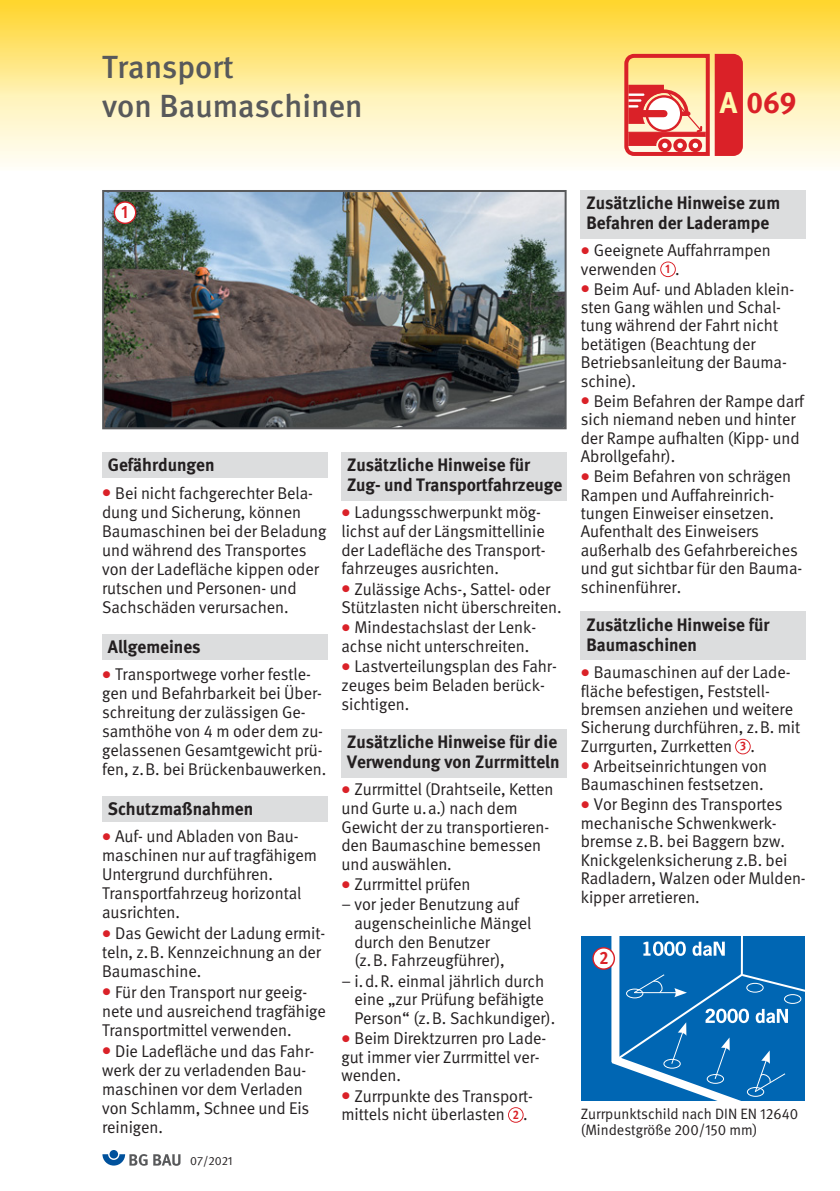
<style>
.page{position:relative;width:840px;height:1191px;background:#fff}
.page>*{position:absolute;margin:0;border:0;box-sizing:border-box;transform-origin:0 0}
.t1{font:500 32px/39px "DGUV Meta";color:#58595b}
.t2{font:700 30px "DGUV Meta";color:#da2128}
.t3{font:700 18px/20px "DGUV Meta";color:#231f20}
.t4{font:700 18px "DGUV Meta";color:#da2128;scale:.9 1}
.t5{font:17px/18.4px "DGUV Meta";letter-spacing:-.005em;color:#231f20}
.t6{font:15px/16.4px "DGUV Meta";color:#231f20}
.t7{font:700 12.4px "DGUV Meta";color:#da2128;scale:.9 1}
.t8{font:12px "DGUV Meta";color:#231f20}
.s1{color:#fff9ae}
.s2{color:#da2128}
</style>
<div class="page">
<div style="left:580px;top:611px;width:225px;height:48px;background:#dcddde"></div>
<img style="left:105px;top:193px;width:458px;height:233px">
<div style="left:102px;top:190px;width:464px;height:239px;border:2px solid #58595b"></div>
<svg style="left:0;top:96px;width:839px;height:70px;background:#fef7d7"></svg>
<img style="left:0;top:0;width:839px;height:96px">
<svg style="left:624px;top:54px;width:79px;height:102px;background:#ef9b7d"></svg>
<div style="left:714px;top:54px;width:28px;height:102px;background:#da2128"></div>
<div style="left:580px;top:935px;width:224px;height:165px;background:#0066b3"></div>
<svg style="left:643px;top:941px;width:42px;height:15px"></svg>
<svg style="left:692px;top:941px;width:32px;height:15px"></svg>
<div style="left:611px;top:935px;width:8px;height:127px;background:#fff"></div>
<hr style="left:740px;top:935px;width:2px;height:40px;background:#fff">
<svg style="left:611px;top:971px;width:193px;height:129px"></svg>
<div style="left:341px;top:452px;width:225px;height:48px;background:#dcddde"></div>
<div style="left:580px;top:190px;width:225px;height:48px;background:#dcddde"></div>
<svg style="left:734px;top:739px;width:16px;height:15px"></svg>
<div style="left:735px;top:739px;width:14px;height:14px;background:#fff;border-radius:50%"></div>
<svg style="left:659px;top:261px;width:16px;height:16px"></svg>
<div style="left:660px;top:262px;width:14px;height:14px;background:#fff;border-radius:50%"></div>
<svg style="left:114px;top:201px;width:22px;height:23px"></svg>
<div style="left:115px;top:203px;width:20px;height:20px;background:#fff;border-radius:50%"></div>
<svg style="left:592px;top:947px;width:22px;height:22px"></svg>
<div style="left:593px;top:948px;width:20px;height:20px;background:#fff;border-radius:50%"></div>
<div style="left:109px;top:1150px;width:9px;height:8px;background:#00519c;border-radius:50%"></div>
<svg style="left:102px;top:1154px;width:45px;height:11px"></svg>
<svg style="left:153px;top:1154px;width:27px;height:11px"></svg>
<div style="left:102px;top:634px;width:225px;height:26px;background:#dcddde"></div>
<div style="left:102px;top:452px;width:225px;height:25px;background:#dcddde"></div>
<div style="left:102px;top:796px;width:225px;height:26px;background:#dcddde"></div>
<div style="left:341px;top:729px;width:225px;height:48px;background:#dcddde"></div>
<svg style="left:507px;top:1107px;width:16px;height:15px"></svg>
<div style="left:508px;top:1108px;width:14px;height:13px;background:#fff;border-radius:50%"></div>
<h1 class="t1" style="left:102px;top:50px;width:262px">Transport<br>von Baumaschinen</h1>
<h2 class="t2" style="left:719px;top:90px;width:78px"><span class="s1">A</span> 069</h2>
<p class="t4" style="left:121px;top:205px;width:9px">1</p>
<p class="t3" style="left:108px;top:456px;width:108px">Gefährdungen</p>
<p class="t5" style="left:102px;top:484px;width:226px;line-height:19px"><span class="s2">●</span> Bei nicht fachgerechter Bela&shy;dung und Sicherung, können<br>Baumaschinen bei der Beladung und während des Transportes von der Ladefläche kippen oder rutschen und Personen- und<br>Sachschäden verursachen.</p>
<p class="t3" style="left:108px;top:637px;width:94px">Allgemeines</p>
<p class="t5" style="left:102px;top:666px;width:225px;line-height:19px"><span class="s2">●</span> Transportwege vorher fest le - gen und Befahrbarkeit bei Über&shy;schreitung der zulässigen Ge&shy;samthöhe von 4 m oder dem zu&shy;gelassenen Gesamtgewicht prü&shy;fen, z.B. bei Brückenbauwerken.</p>
<p class="t3" style="left:108px;top:800px;width:147px">Schutzmaßnahmen</p>
<p class="t5" style="left:102px;top:828px;width:216px;line-height:19px"><span class="s2">●</span> Auf- und Abladen von Bau - maschinen nur auf tragfähigem<br>Untergrund durchführen.<br>Transportfahrzeug horizontal ausrichten.</p>
<p class="t5" style="left:102px;top:925px;width:224px;line-height:19px"><span class="s2">●</span> Das Gewicht der Ladung er mit&shy;teln, z.B. Kennzeichnung an der<br>Baumaschine.</p>
<p class="t5" style="left:102px;top:983px;width:225px;line-height:19px"><span class="s2">●</span> Für den Transport nur geeig - nete und ausreichend tragfähige<br>Transportmittel verwenden.</p>
<p class="t5" style="left:102px;top:1042px;width:213px;line-height:19px"><span class="s2">●</span> Die Ladefläche und das Fahr&shy;werk der zu verladenden Bau&shy;ma schinen vor dem Verladen von Schlamm, Schnee und Eis reinigen.</p>
<p class="t8" style="left:190px;top:1156px;width:44px">07/2021</p>
<p class="t3" style="left:347px;top:456px;width:216px">Zusätzliche Hinweise für<br>Zug- und Transportfahrzeuge</p>
<p class="t5" style="left:341px;top:504px;width:205px"><span class="s2">●</span> Ladungsschwerpunkt mög&shy;lichst auf der Längsmittellinie der Ladefläche des Transport&shy;fahrzeuges ausrichten.</p>
<p class="t5" style="left:341px;top:580px;width:221px"><span class="s2">●</span> Zulässige Achs-, Sattel- oder<br>Stützlasten nicht überschreiten.</p>
<p class="t5" style="left:341px;top:619px;width:196px"><span class="s2">●</span> Mindestachslast der Lenk - achse nicht unterschreiten.</p>
<p class="t5" style="left:341px;top:658px;width:217px"><span class="s2">●</span> Lastverteilungsplan des Fahr&shy;zeuges beim Beladen berück&shy;sichtigen.</p>
<p class="t3" style="left:347px;top:733px;width:214px">Zusätzliche Hinweise für die<br>Verwendung von Zurrmitteln</p>
<p class="t5" style="left:341px;top:781px;width:213px"><span class="s2">●</span> Zurrmittel (Drahtseile, Ketten und Gurte u.a.) nach dem<br>Gewicht der zu transportieren&shy;den Bau maschine bemessen und auswählen.</p>
<p class="t5" style="left:341px;top:875px;width:179px;line-height:20.4px"><span class="s2">●</span> Zurrmittel prüfen<br>− vor jeder Benutzung auf</p>
<p class="t5" style="left:354px;top:915px;width:178px">augenscheinliche Mängel durch den Benutzer<br>(z. B. Fahrzeugführer),</p>
<p class="t5" style="left:354px;top:972px;width:202px;text-indent:-13px">− i. d. R. einmal jährlich durch eine „zur Prüfung befähigte<br>Person“ (z. B. Sachkundiger).</p>
<p class="t5" style="left:341px;top:1030px;width:206px"><span class="s2">●</span> Beim Direktzurren pro Lade - gut immer vier Zurrmittel ver&shy;wenden.</p>
<p class="t5" style="left:341px;top:1087px;width:193px"><span class="s2">●</span> Zurrpunkte des Transport - mittels nicht überlasten .</p>
<p class="t7" style="left:512px;top:1109px;width:8px">2</p>
<p class="t3" style="left:586px;top:194px;width:195px">Zusätzliche Hinweise zum<br>Befahren der Laderampe</p>
<p class="t5" style="left:580px;top:242px;width:191px"><span class="s2">●</span> Geeignete Auffahrrampen verwenden .</p>
<p class="t5" style="left:580px;top:281px;width:215px"><span class="s2">●</span> Beim Auf- und Abladen klein&shy;sten Gang wählen und Schal&shy;tung während der Fahrt nicht betätigen (Beachtung der<br>Betriebsanleitung der Bauma&shy;schine).</p>
<p class="t5" style="left:580px;top:393px;width:225px"><span class="s2">●</span> Beim Befahren der Rampe darf sich niemand neben und hinter der Rampe aufhalten (Kipp- und<br>Abrollgefahr).</p>
<p class="t5" style="left:580px;top:468px;width:223px"><span class="s2">●</span> Beim Befahren von schrägen<br>Rampen und Auffahreinrich - tungen Einweiser einsetzen.<br>Aufenthalt des Einweisers außerhalb des Gefahrbereiches und gut sichtbar für den Bauma&shy;schinenführer.</p>
<p class="t3" style="left:586px;top:616px;width:184px">Zusätzliche Hinweise für<br>Baumaschinen</p>
<p class="t5" style="left:580px;top:664px;width:221px"><span class="s2">●</span> Baumaschinen auf der Lade&shy;fläche befestigen, Feststell - bremsen anziehen und weitere<br>Sicherung durchführen, z.B. mit<br>Zurrgurten, Zurrketten .</p>
<p class="t5" style="left:580px;top:758px;width:188px"><span class="s2">●</span> Arbeitseinrichtungen von<br>Baumaschinen festsetzen.</p>
<p class="t5" style="left:580px;top:796px;width:226px"><span class="s2">●</span> Vor Beginn des Transportes mechanische Schwenkwerk&shy;bremse z.B. bei Baggern bzw.<br>Knickgelenksicherung z.B. bei<br>Radladern, Walzen oder Mulden&shy;kipper arretieren.</p>
<p class="t7" style="left:665px;top:264px;width:7px">1</p>
<p class="t7" style="left:739px;top:741px;width:8px">3</p>
<p class="t4" style="left:599px;top:951px;width:12px">2</p>
<p class="t6" style="left:580px;top:1106px;width:219px">Zurrpunktschild nach DIN EN 12640 (Mindestgröße 200/150 mm)</p>
</div>
